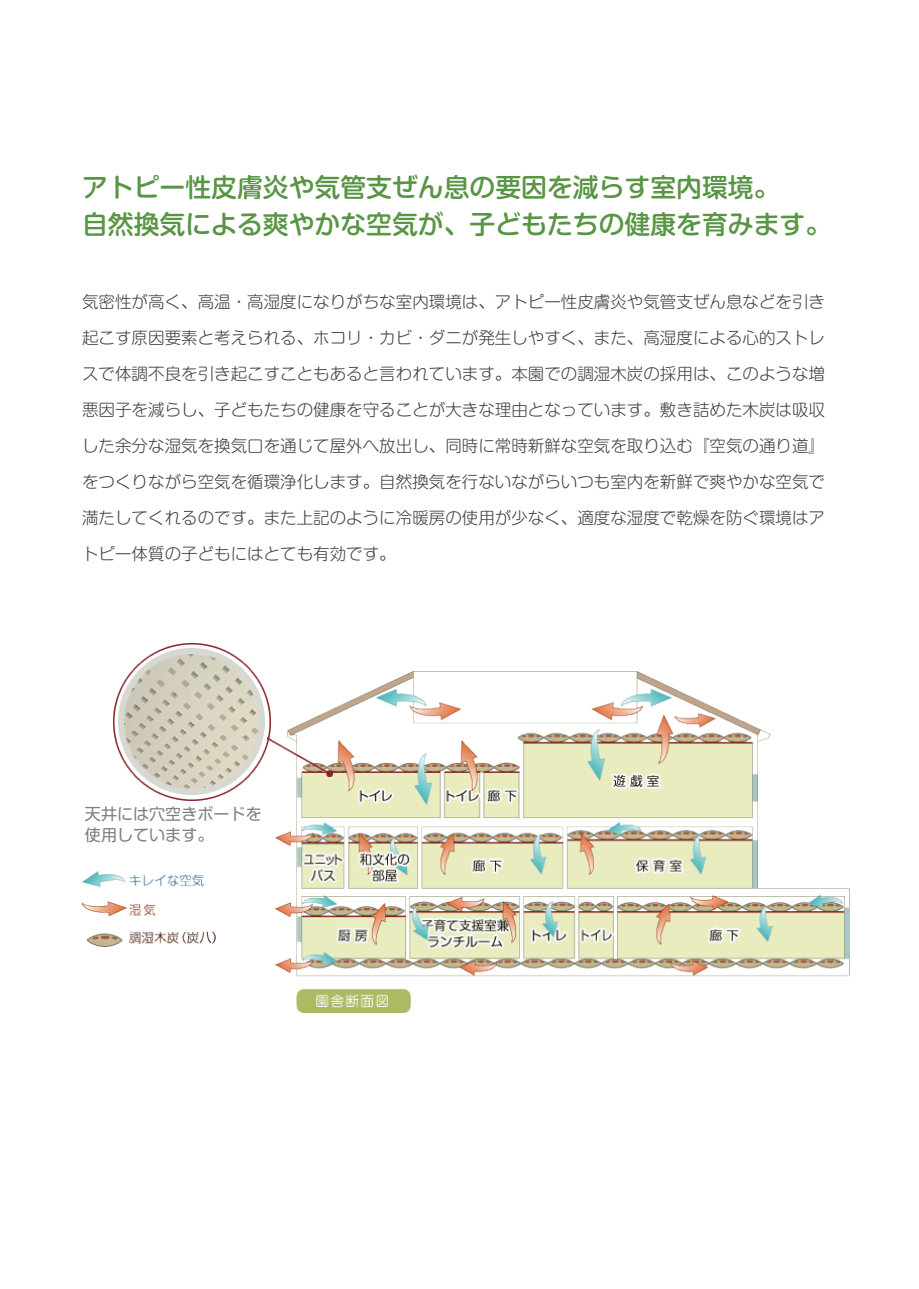
<style>
.page{position:relative;width:919px;height:1289px;background:#fff}
.page>*{position:absolute;margin:0;border:0;box-sizing:border-box;transform-origin:0 0}
.t1{font:500 25.8px/37.5px "Shin M Go";color:#589544}
.t2{font:300 16.5px/36px "Shin M Go";color:#414245;text-align:justify}
.t3{font:16.05px/20.5px "Shin M Go";color:#7f8081}
</style>
<div class="page">
<img style="left:275px;top:671px;width:574px;height:341px">
<img style="left:82px;top:871px;width:134px;height:75px">
<img style="left:113px;top:643px;width:157px;height:157px">
<img style="left:267px;top:737px;width:66px;height:39px">
<h1 class="t1" style="left:82px;top:166px;width:750px">アトピー性皮膚炎や気管支ぜん息の要因を減らす室内環境。<br>自然換気による爽やかな空気が、子どもたちの健康を育みます。</h1>
<p class="t2" style="left:82px;top:282px;width:744px">気密性が高く、高温・高湿度になりがちな室内環境は、アトピー性皮膚炎や気管支ぜん息などを引き起こす原因要素と考えられる、ホコリ・カビ・ダニが発生しやすく、また、高湿度による心的ストレスで体調不良を引き起こすこともあると言われています。本園での調湿木炭の採用は、このような増悪因子を減らし、子どもたちの健康を守ることが大きな理由となっています。敷き詰めた木炭は吸収した余分な湿気を換気口を通じて屋外へ放出し、同時に常時新鮮な空気を取り込む『空気の通り道』をつくりながら空気を循環浄化します。自然換気を行ないながらいつも室内を新鮮で爽やかな空気で満たしてくれるのです。また上記のように冷暖房の使用が少なく、適度な湿度で乾燥を防ぐ環境はアトピー体質の子どもにはとても有効です。</p>
<p class="t3" style="left:85px;top:802px;width:178px">天井には穴空きボードを使用しています。</p>
</div>
